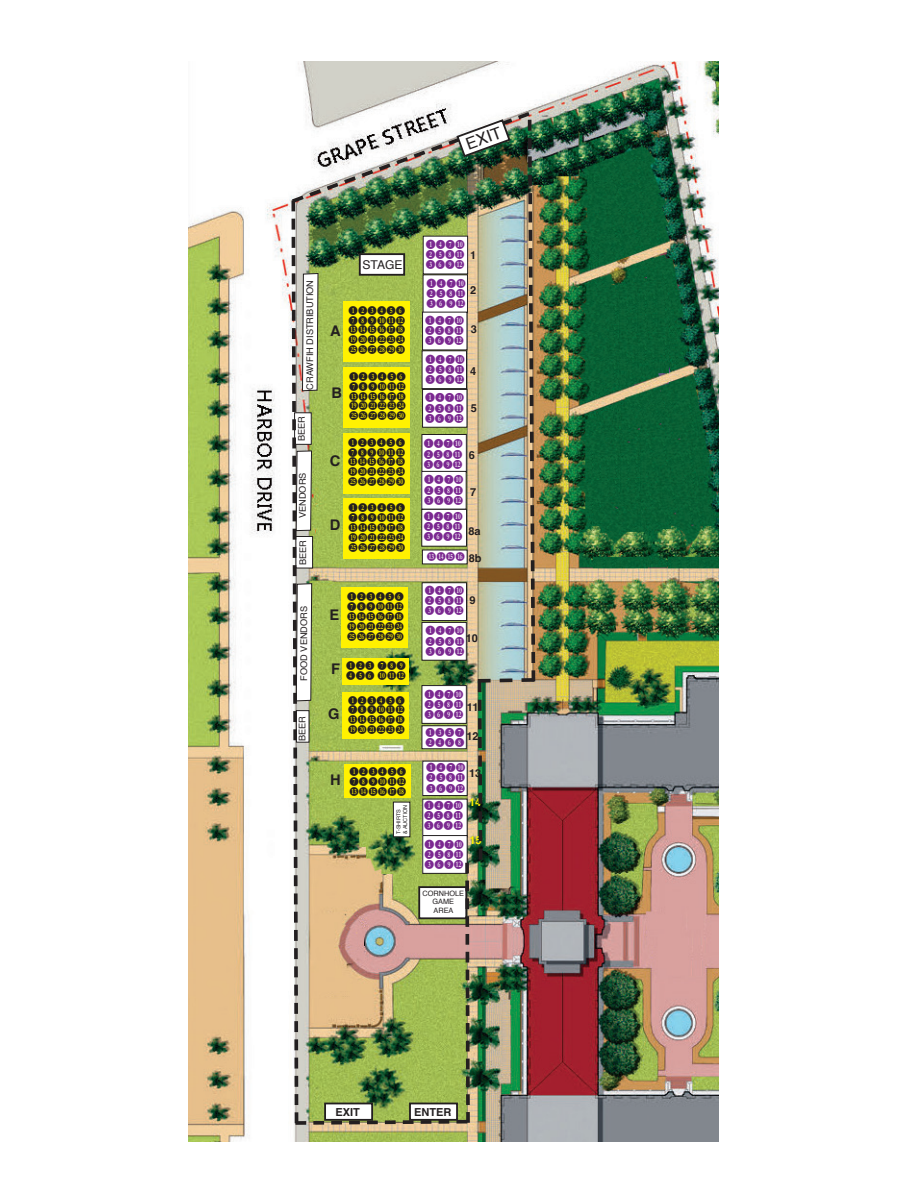
<style>
.page{position:relative;width:918px;height:1188px;background:#fff}
.page>*{position:absolute;margin:0;border:0;box-sizing:border-box;transform-origin:0 0}
.t1{font:16.5px "Helvetica";color:#231f20}
.t2{font:700 14.7px "Helvetica";color:#231f20}
.t3{font:12.15px "Helvetica";color:#231f20}
.t4{font:700 10.95px "Helvetica";color:#231f20}
.t5{font:700 10.95px "Helvetica";color:#fff101}
.t6{font:9.15px "Helvetica";color:#231f20}
.t7{font:8.4px "Numberpile";color:#7b2991}
.t8{font:8.25px/9.9px "Numberpile";color:#231f20}
.t9{font:8.25px "Numberpile";color:#7b2991}
.t10{font:7.35px/8.9px "Helvetica";color:#231f20;text-align:center}
.t11{font:5.55px/6.6px "Helvetica";color:#231f20}
.s1{font-size:8.7px}
</style>
<div class="page">
<img style="left:189px;top:61px;width:530px;height:1081px">
<img style="left:288px;top:109px;width:250px;height:1018px">
<div style="left:325px;top:1103px;width:47px;height:17px;background:#fff"></div>
<div style="left:324px;top:1103px;width:49px;height:18px;border:2px solid #231f20"></div>
<div style="left:422px;top:550px;width:45px;height:14px;background:#fff"></div>
<div style="left:342px;top:658px;width:67px;height:26px;background:#fff101"></div>
<p class="t1" style="left:462px;top:132px;width:38px;rotate:-20deg">EXIT</p>
<p class="t6" style="left:303px;top:390px;width:111px;rotate:-90deg">CRAWFIH DISTRIBUTION</p>
<p class="t6" style="left:295px;top:441px;width:26px;rotate:-90deg">BEER</p>
<p class="t6" style="left:296px;top:518px;width:47px;rotate:-90deg">VENDORS</p>
<p class="t6" style="left:296px;top:565px;width:26px;rotate:-90deg">BEER</p>
<p class="t6" style="left:297px;top:681px;width:76px;rotate:-90deg">FOOD VENDORS</p>
<p class="t6" style="left:295px;top:741px;width:26px;rotate:-90deg">BEER</p>
<p class="t3" style="left:363px;top:255px;width:42px">STAGE</p>
<p class="t8" style="left:349px;top:305px;width:58px">BCDEFG</p>
<p class="t8" style="left:349px;top:315px;width:58px">HIJKLM</p>
<p class="t8" style="left:349px;top:325px;width:58px">NOPQRS</p>
<p class="t8" style="left:349px;top:335px;width:58px">TUVWXY</p>
<p class="t8" style="left:349px;top:345px;width:58px">Z89:;&lt;</p>
<p class="t8" style="left:349px;top:371px;width:58px">BCDEFG</p>
<p class="t8" style="left:349px;top:381px;width:58px">HIJKLM</p>
<p class="t8" style="left:349px;top:391px;width:58px">NOPQRS</p>
<p class="t8" style="left:349px;top:401px;width:58px">TUVWXY</p>
<p class="t8" style="left:349px;top:411px;width:58px">Z89:;&lt;</p>
<p class="t8" style="left:348px;top:437px;width:58px">BCDEFG</p>
<p class="t8" style="left:348px;top:447px;width:58px">HIJKLM</p>
<p class="t8" style="left:348px;top:457px;width:58px">NOPQRS</p>
<p class="t8" style="left:348px;top:467px;width:58px">TUVWXY</p>
<p class="t8" style="left:348px;top:477px;width:58px">Z89:;&lt;</p>
<p class="t8" style="left:349px;top:503px;width:58px">BCDEFG</p>
<p class="t8" style="left:349px;top:513px;width:58px">HIJKLM</p>
<p class="t8" style="left:349px;top:523px;width:58px">NOPQRS</p>
<p class="t8" style="left:349px;top:533px;width:58px">TUVWXY</p>
<p class="t8" style="left:349px;top:543px;width:58px">Z89:;&lt;</p>
<p class="t2" style="left:330px;top:322px;width:12px">A</p>
<p class="t2" style="left:331px;top:384px;width:12px">B</p>
<p class="t2" style="left:330px;top:451px;width:12px">C</p>
<p class="t2" style="left:330px;top:516px;width:12px">D</p>
<p class="t2" style="left:329px;top:606px;width:11px">E</p>
<p class="t8" style="left:347px;top:592px;width:58px">BCDEFG</p>
<p class="t8" style="left:347px;top:602px;width:58px">HIJKLM</p>
<p class="t8" style="left:347px;top:612px;width:58px">NOPQRS</p>
<p class="t8" style="left:347px;top:622px;width:58px">TUVWXY</p>
<p class="t8" style="left:347px;top:632px;width:58px">Z89:;&lt;</p>
<p class="t8" style="left:346px;top:661px;width:61px">BCD HIJ<br>EFG KLM</p>
<p class="t2" style="left:331px;top:660px;width:10px">F</p>
<p class="t2" style="left:328px;top:704px;width:13px">G</p>
<p class="t8" style="left:348px;top:695px;width:58px">BCDEFG</p>
<p class="t8" style="left:348px;top:705px;width:58px">HIJKLM</p>
<p class="t8" style="left:348px;top:715px;width:58px">NOPQRS</p>
<p class="t8" style="left:348px;top:725px;width:58px">TUVWXY</p>
<p class="t2" style="left:330px;top:770px;width:12px">H</p>
<p class="t8" style="left:349px;top:767px;width:58px">BCDEFG</p>
<p class="t8" style="left:349px;top:777px;width:58px">HIJKLM</p>
<p class="t8" style="left:349px;top:786px;width:58px">NOPQRS</p>
<p class="t11" style="left:395px;top:834px;width:31px;rotate:-90deg">T-SHIRTS &amp; AUCTION</p>
<p class="t7" style="left:426px;top:240px;width:41px"><span class="s1">B</span>EHK</p>
<p class="t7" style="left:426px;top:250px;width:40px">CFIL</p>
<p class="t7" style="left:426px;top:260px;width:40px">DGJM</p>
<p class="t7" style="left:427px;top:279px;width:41px"><span class="s1">B</span>EHK</p>
<p class="t7" style="left:427px;top:289px;width:40px">CFIL</p>
<p class="t7" style="left:427px;top:299px;width:40px">DGJM</p>
<p class="t7" style="left:425px;top:316px;width:41px"><span class="s1">B</span>EHK</p>
<p class="t7" style="left:425px;top:326px;width:40px">CFIL</p>
<p class="t7" style="left:425px;top:336px;width:40px">DGJM</p>
<p class="t7" style="left:426px;top:355px;width:41px"><span class="s1">B</span>EHK</p>
<p class="t7" style="left:426px;top:365px;width:40px">CFIL</p>
<p class="t7" style="left:426px;top:375px;width:40px">DGJM</p>
<p class="t4" style="left:470px;top:248px;width:8px">1</p>
<p class="t4" style="left:470px;top:283px;width:8px">2</p>
<p class="t4" style="left:471px;top:323px;width:8px">3</p>
<p class="t4" style="left:470px;top:365px;width:8px">4</p>
<p class="t4" style="left:471px;top:401px;width:8px">5</p>
<p class="t4" style="left:469px;top:448px;width:8px">6</p>
<p class="t4" style="left:470px;top:485px;width:8px">7</p>
<p class="t4" style="left:468px;top:525px;width:14px">8a</p>
<p class="t7" style="left:425px;top:393px;width:41px"><span class="s1">B</span>EHK</p>
<p class="t7" style="left:425px;top:404px;width:40px">CFIL</p>
<p class="t7" style="left:425px;top:414px;width:40px">DGJM</p>
<p class="t7" style="left:424px;top:439px;width:41px"><span class="s1">B</span>EHK</p>
<p class="t7" style="left:424px;top:450px;width:40px">CFIL</p>
<p class="t7" style="left:424px;top:460px;width:40px">DGJM</p>
<p class="t7" style="left:424px;top:475px;width:41px"><span class="s1">B</span>EHK</p>
<p class="t7" style="left:424px;top:486px;width:40px">CFIL</p>
<p class="t7" style="left:424px;top:496px;width:40px">DGJM</p>
<p class="t7" style="left:424px;top:511px;width:41px"><span class="s1">B</span>EHK</p>
<p class="t7" style="left:424px;top:522px;width:40px">CFIL</p>
<p class="t7" style="left:424px;top:532px;width:40px">DGJM</p>
<p class="t9" style="left:427px;top:552px;width:39px">NOPQ</p>
<p class="t4" style="left:469px;top:552px;width:14px">8b</p>
<p class="t7" style="left:425px;top:586px;width:41px"><span class="s1">B</span>EHK</p>
<p class="t7" style="left:425px;top:596px;width:40px">CFIL</p>
<p class="t7" style="left:425px;top:606px;width:40px">DGJM</p>
<p class="t7" style="left:425px;top:626px;width:41px"><span class="s1">B</span>EHK</p>
<p class="t7" style="left:425px;top:637px;width:40px">CFIL</p>
<p class="t7" style="left:425px;top:647px;width:40px">DGJM</p>
<p class="t4" style="left:469px;top:594px;width:8px">9</p>
<p class="t4" style="left:466px;top:632px;width:14px">10</p>
<p class="t7" style="left:424px;top:690px;width:41px"><span class="s1">B</span>EHK</p>
<p class="t7" style="left:424px;top:700px;width:40px">CFIL</p>
<p class="t7" style="left:424px;top:710px;width:40px">DGJM</p>
<p class="t7" style="left:425px;top:728px;width:40px">BDFH</p>
<p class="t7" style="left:425px;top:738px;width:40px">CEGI</p>
<p class="t4" style="left:467px;top:700px;width:13px">11</p>
<p class="t4" style="left:466px;top:730px;width:14px">12</p>
<p class="t7" style="left:426px;top:763px;width:41px"><span class="s1">B</span>EHK</p>
<p class="t7" style="left:426px;top:773px;width:40px">CFIL</p>
<p class="t7" style="left:426px;top:784px;width:40px">DGJM</p>
<p class="t7" style="left:424px;top:801px;width:41px"><span class="s1">B</span>EHK</p>
<p class="t7" style="left:424px;top:811px;width:40px">CFIL</p>
<p class="t7" style="left:424px;top:821px;width:40px">DGJM</p>
<p class="t7" style="left:425px;top:840px;width:41px"><span class="s1">B</span>EHK</p>
<p class="t7" style="left:425px;top:850px;width:40px">CFIL</p>
<p class="t7" style="left:425px;top:860px;width:40px">DGJM</p>
<p class="t4" style="left:469px;top:766px;width:14px">13</p>
<p class="t5" style="left:469px;top:795px;width:14px">14</p>
<p class="t5" style="left:470px;top:834px;width:14px">15</p>
<p class="t10" style="left:422px;top:889px;width:43px">CORNHOLE<br>GAME<br>AREA</p>
<p class="t4" style="left:336px;top:1105px;width:26px">EXIT</p>
<p class="t4" style="left:414px;top:1105px;width:39px">ENTER</p>
</div>
